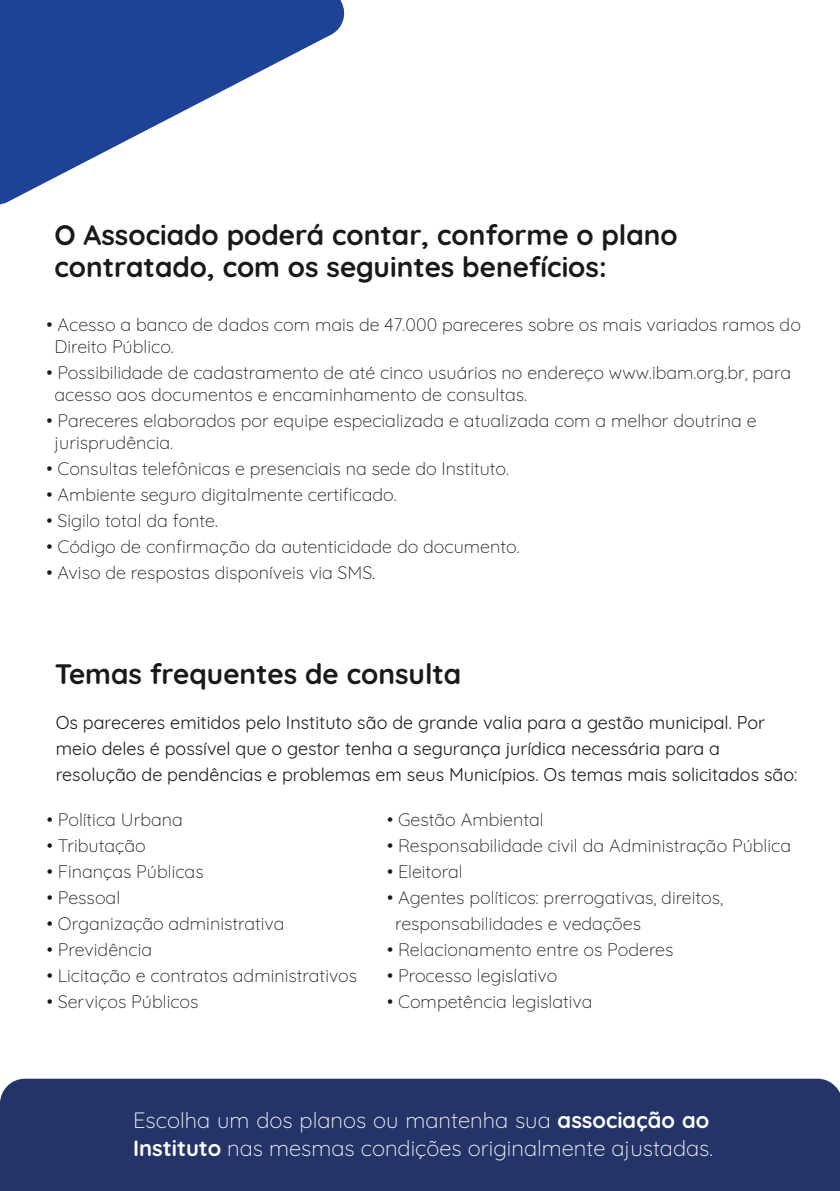
<style>
.page{position:relative;width:840px;height:1191px;background:#fff}
.page>*{position:absolute;margin:0;border:0;box-sizing:border-box;transform-origin:0 0}
.t1{font:700 28px/32px "Quicksand";color:#191919}
.t2{font:300 22px/28px "Quicksand";color:#fff}
.t3{font:300 18px/22px "Quicksand";color:#191919}
.t4{font:18px/26px "Quicksand";color:#191919}
.s1{font-weight:700}
</style>
<div class="page">
<div style="left:0;top:1078px;width:839px;height:113px;background:#243468"></div>
<svg style="left:52px;top:0;width:293px;height:179px;fill:#1e4295"></svg>
<div style="left:0;top:0;width:52px;height:205px;background:#1e4295"></div>
<h1 class="t1" style="left:54px;top:217px;width:625px">O Associado poderá contar, conforme o plano contratado, com os seguintes benefícios:</h1>
<p class="t3" style="left:54px;top:312px;width:748px;text-indent:-8px">• Acesso a banco de dados com mais de 47.000 pareceres sobre os mais variados ramos do<br>Direito Público.</p>
<p class="t3" style="left:54px;top:360px;width:738px;text-indent:-8px">• Possibilidade de cadastramento de até cinco usuários no endereço www.ibam.org.br, para acesso aos documentos e encaminhamento de consultas.</p>
<p class="t3" style="left:54px;top:408px;width:703px;text-indent:-8px">• Pareceres elaborados por equipe especializada e atualizada com a melhor doutrina e jurisprudência.</p>
<p class="t3" style="left:46px;top:456px;width:464px">• Consultas telefônicas e presenciais na sede do Instituto.</p>
<p class="t3" style="left:46px;top:482px;width:352px">• Ambiente seguro digitalmente certificado.</p>
<p class="t3" style="left:46px;top:508px;width:173px">• Sigilo total da fonte.</p>
<p class="t3" style="left:46px;top:534px;width:474px">• Código de confirmação da autenticidade do documento.</p>
<p class="t3" style="left:46px;top:560px;width:330px">• Aviso de respostas disponíveis via SMS.</p>
<h1 class="t1" style="left:55px;top:656px;width:408px">Temas frequentes de consulta</h1>
<p class="t4" style="left:56px;top:708px;width:743px">Os pareceres emitidos pelo Instituto são de grande valia para a gestão municipal. Por meio deles é possível que o gestor tenha a segurança jurídica necessária para a resolução de pendências e problemas em seus Municípios. Os temas mais solicitados são:</p>
<p class="t3" style="left:47px;top:807px;width:137px">• Política Urbana</p>
<p class="t3" style="left:47px;top:833px;width:100px">• Tributação</p>
<p class="t3" style="left:47px;top:859px;width:158px">• Finanças Públicas</p>
<p class="t3" style="left:47px;top:885px;width:75px">• Pessoal</p>
<p class="t3" style="left:47px;top:911px;width:239px">• Organização administrativa</p>
<p class="t3" style="left:47px;top:937px;width:107px">• Previdência</p>
<p class="t3" style="left:47px;top:963px;width:312px">• Licitação e contratos administrativos</p>
<p class="t3" style="left:47px;top:989px;width:153px">• Serviços Públicos</p>
<p class="t3" style="left:387px;top:807px;width:158px">• Gestão Ambiental</p>
<p class="t3" style="left:387px;top:833px;width:405px">• Responsabilidade civil da Administração Pública</p>
<p class="t3" style="left:387px;top:859px;width:77px">• Eleitoral</p>
<p class="t3" style="left:395px;top:883px;width:329px;line-height:26px;text-indent:-8px">• Agentes políticos: prerrogativas, direitos, responsabilidades e vedações</p>
<p class="t3" style="left:387px;top:936px;width:288px">• Relacionamento entre os Poderes</p>
<p class="t3" style="left:387px;top:962px;width:172px">• Processo legislativo</p>
<p class="t3" style="left:387px;top:988px;width:207px">• Competência legislativa</p>
<p class="t2" style="left:133px;top:1104px;width:581px">Escolha um dos planos ou mantenha sua <span class="s1">associação ao<br>Instituto</span> nas mesmas condições originalmente ajustadas.</p>
</div>
